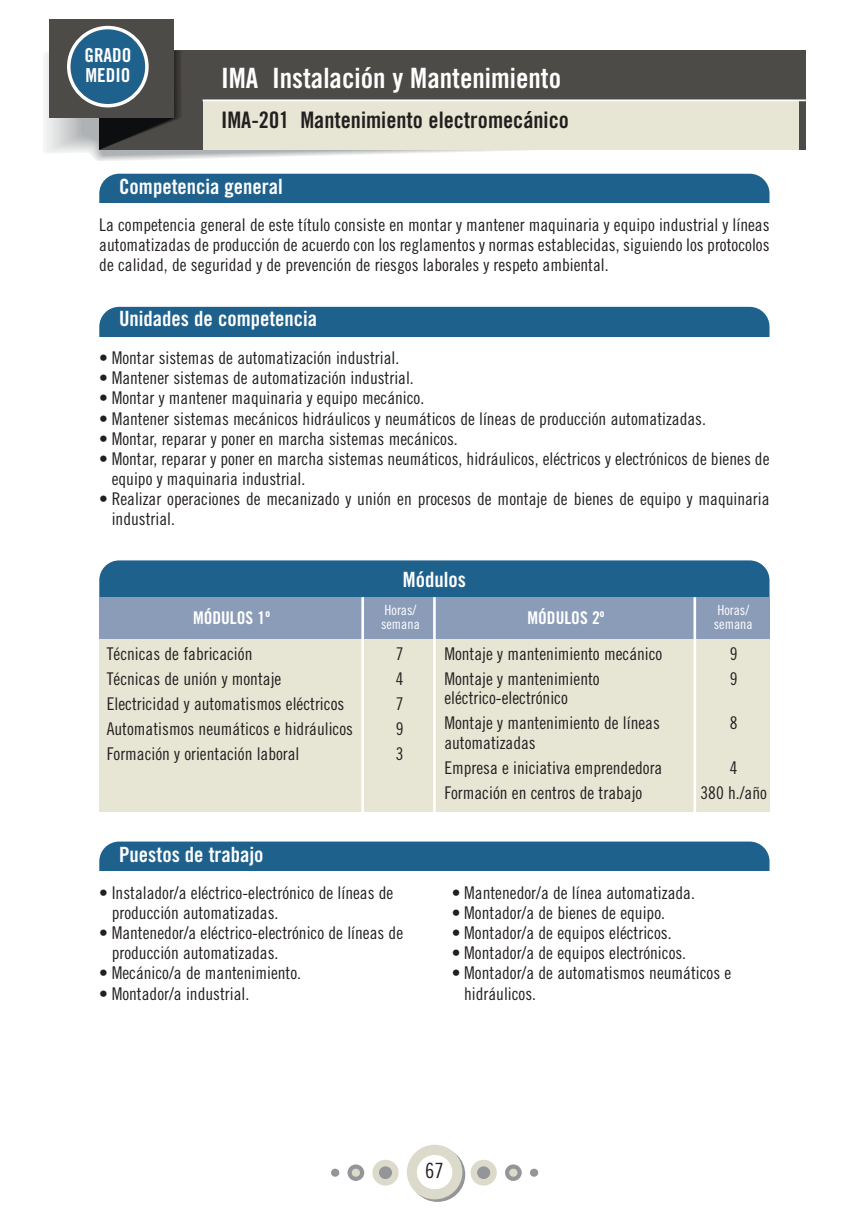
<style>
.page{position:relative;width:844px;height:1216px;background:#fff}
.page>*{position:absolute;margin:0;border:0;box-sizing:border-box;transform-origin:0 0}
.t1{font:28px "Trade Gothic Bold Cond Twenty";color:#fff}
.t2{font:22.75px "Trade Gothic Bold Cond Twenty";color:#231f20}
.t3{font:21px "Trade Gothic Bold Cond Twenty";color:#fff}
.t4{font:21px "Trade Gothic Cond Eighteen";color:#231f20}
.t5{font:19.25px/20.1px "Trade Gothic Bold Cond Twenty";color:#fff}
.t6{font:17.5px/20.1px "Trade Gothic Cond Eighteen";color:#231f20}
.t7{font:17.5px "Trade Gothic Bold Cond Twenty";color:#fff}
.t8{font:14px "Trade Gothic Cond Eighteen";color:#fff}
</style>
<div class="page">
<svg style="left:409px;top:1147px;width:56px;height:54px"></svg>
<div style="left:407px;top:1144px;width:55px;height:55px;background:#dcdbcb;border-radius:50%"></div>
<div style="left:417px;top:1154px;width:35px;height:35px;background:#fff;border-radius:50%"></div>
<div style="left:470px;top:1159px;width:26px;height:26px;background:#dcdbcb;border-radius:50%"></div>
<div style="left:477px;top:1166px;width:13px;height:12px;background:#939598;border-radius:50%"></div>
<div style="left:372px;top:1159px;width:26px;height:26px;background:#dcdbcb;border-radius:50%"></div>
<div style="left:379px;top:1166px;width:13px;height:12px;background:#939598;border-radius:50%"></div>
<div style="left:347px;top:1164px;width:17px;height:16px;background:#939598;border-radius:50%"></div>
<div style="left:351px;top:1168px;width:9px;height:8px;background:#dcdbcb;border-radius:50%"></div>
<svg style="left:505px;top:1164px;width:16px;height:16px"></svg>
<div style="left:509px;top:1168px;width:8px;height:8px;background:#dcdbcb;border-radius:50%"></div>
<div style="left:331px;top:1168px;width:8px;height:8px;background:#939598;border-radius:50%"></div>
<div style="left:529px;top:1168px;width:9px;height:8px;background:#939598;border-radius:50%"></div>
<div style="left:99px;top:174px;width:670px;height:49px;background:#1f618d;border-radius:20px"></div>
<div style="left:99px;top:841px;width:670px;height:50px;background:#1f618d;border-radius:20px"></div>
<div style="left:99px;top:871px;width:670px;height:30px;background:#fff"></div>
<div style="left:99px;top:203px;width:670px;height:30px;background:#fff"></div>
<div style="left:99px;top:307px;width:670px;height:49px;background:#1f618d;border-radius:20px"></div>
<div style="left:99px;top:336px;width:670px;height:30px;background:#fff"></div>
<div style="left:99px;top:638px;width:670px;height:173px;background:#e7e5d4"></div>
<div style="left:99px;top:560px;width:670px;height:65px;background:#1f618d;border-radius:20px"></div>
<div style="left:99px;top:597px;width:670px;height:41px;background:#8b9cb9"></div>
<hr style="left:433px;top:597px;width:2px;height:214px;background:#fff">
<hr style="left:361px;top:597px;width:3px;height:214px;background:#fff">
<hr style="left:693px;top:597px;width:3px;height:214px;background:#fff">
<svg style="left:88px;top:149px;width:479px;height:6px"></svg>
<div style="left:99px;top:50px;width:706px;height:99px;background:#4d4b48"></div>
<div style="left:202px;top:100px;width:596px;height:49px;background:#e7e5d4"></div>
<hr style="left:202px;top:99px;width:603px;height:2px;background:#fff">
<div style="left:49px;top:19px;width:125px;height:99px;background:#4d4b48"></div>
<svg style="left:67px;top:25px;width:115px;height:127px"></svg>
<p class="t5" style="left:84px;top:47px;width:49px">GRADO<br>MEDIO</p>
<h1 class="t1" style="left:221px;top:68px;width:341px">IMA Instalación y Mantenimiento</h1>
<h2 class="t2" style="left:221px;top:112px;width:349px">IMA-201 Mantenimiento electromecánico</h2>
<p class="t3" style="left:119px;top:179px;width:165px">Competencia general</p>
<p class="t6" style="left:99px;top:216px;width:671px;text-align:justify">La competencia general de este título consiste en montar y mantener maquinaria y equipo industrial y líneas automatizadas de producción de acuerdo con los reglamentos y normas establecidas, siguiendo los protocolos de calidad, de seguridad y de prevención de riesgos laborales y respeto ambiental.</p>
<p class="t3" style="left:119px;top:311px;width:199px">Unidades de competencia</p>
<p class="t6" style="left:99px;top:349px;width:301px">• Montar sistemas de automatización industrial.</p>
<p class="t6" style="left:99px;top:369px;width:316px">• Mantener sistemas de automatización industrial.</p>
<p class="t6" style="left:99px;top:389px;width:326px">• Montar y mantener maquinaria y equipo mecánico.</p>
<p class="t6" style="left:99px;top:409px;width:608px">• Mantener sistemas mecánicos hidráulicos y neumáticos de líneas de producción automatizadas.</p>
<p class="t6" style="left:99px;top:430px;width:360px">• Montar, reparar y poner en marcha sistemas mecánicos.</p>
<p class="t6" style="left:112px;top:450px;width:659px;text-indent:-12px">• Montar, reparar y poner en marcha sistemas neumáticos, hidráulicos, eléctricos y electrónicos de bienes de equipo y maquinaria industrial.</p>
<p class="t6" style="left:112px;top:490px;width:659px;text-indent:-12px">• Realizar operaciones de mecanizado y unión en procesos de montaje de bienes de equipo y maquinaria industrial.</p>
<p class="t7" style="left:193px;top:611px;width:78px">MÓDULOS 1º</p>
<p class="t3" style="left:403px;top:571px;width:64px">Módulos</p>
<p class="t8" style="left:384px;top:605px;width:33px">Horas/</p>
<p class="t8" style="left:717px;top:605px;width:33px">Horas/</p>
<p class="t7" style="left:527px;top:611px;width:78px">MÓDULOS 2º</p>
<p class="t8" style="left:381px;top:619px;width:40px">semana</p>
<p class="t8" style="left:713px;top:619px;width:40px">semana</p>
<p class="t6" style="left:107px;top:645px;width:147px">Técnicas de fabricación</p>
<p class="t6" style="left:395px;top:645px;width:9px">7</p>
<p class="t6" style="left:107px;top:670px;width:176px">Técnicas de unión y montaje</p>
<p class="t6" style="left:395px;top:670px;width:9px">4</p>
<p class="t6" style="left:107px;top:695px;width:239px">Electricidad y automatismos eléctricos</p>
<p class="t6" style="left:395px;top:695px;width:9px">7</p>
<p class="t6" style="left:107px;top:720px;width:248px">Automatismos neumáticos e hidráulicos</p>
<p class="t6" style="left:395px;top:720px;width:9px">9</p>
<p class="t6" style="left:107px;top:745px;width:194px">Formación y orientación laboral</p>
<p class="t6" style="left:395px;top:745px;width:9px">3</p>
<p class="t3" style="left:119px;top:846px;width:146px">Puestos de trabajo</p>
<p class="t6" style="left:112px;top:883px;width:283px;text-indent:-12px">• Instalador/a eléctrico-electrónico de líneas de producción automatizadas.</p>
<p class="t6" style="left:112px;top:924px;width:293px;text-indent:-12px">• Mantenedor/a eléctrico-electrónico de líneas de producción automatizadas.</p>
<p class="t6" style="left:99px;top:964px;width:203px">• Mecánico/a de mantenimiento.</p>
<p class="t6" style="left:99px;top:984px;width:151px">• Montador/a industrial.</p>
<p class="t6" style="left:444px;top:645px;width:219px">Montaje y mantenimiento mecánico</p>
<p class="t6" style="left:729px;top:645px;width:9px">9</p>
<p class="t6" style="left:444px;top:670px;width:157px">Montaje y mantenimiento</p>
<p class="t6" style="left:729px;top:670px;width:9px">9</p>
<p class="t6" style="left:444px;top:687px;width:217px;line-height:25px">eléctrico-electrónico<br>Montaje y mantenimiento de líneas</p>
<p class="t6" style="left:729px;top:714px;width:9px">8</p>
<p class="t6" style="left:444px;top:731px;width:219px;line-height:25px">automatizadas<br>Empresa e iniciativa emprendedora</p>
<p class="t6" style="left:729px;top:758px;width:9px">4</p>
<p class="t6" style="left:444px;top:783px;width:199px">Formación en centros de trabajo</p>
<p class="t6" style="left:700px;top:783px;width:68px">380 h./año</p>
<p class="t6" style="left:451px;top:883px;width:244px">• Mantenedor/a de línea automatizada.</p>
<p class="t6" style="left:451px;top:904px;width:215px">• Montador/a de bienes de equipo.</p>
<p class="t6" style="left:451px;top:924px;width:221px">• Montador/a de equipos eléctricos.</p>
<p class="t6" style="left:451px;top:944px;width:236px">• Montador/a de equipos electrónicos.</p>
<p class="t6" style="left:464px;top:964px;width:268px;text-indent:-12px">• Montador/a de automatismos neumáticos e hidráulicos.</p>
<p class="t4" style="left:425px;top:1162px;width:20px">67</p>
</div>
